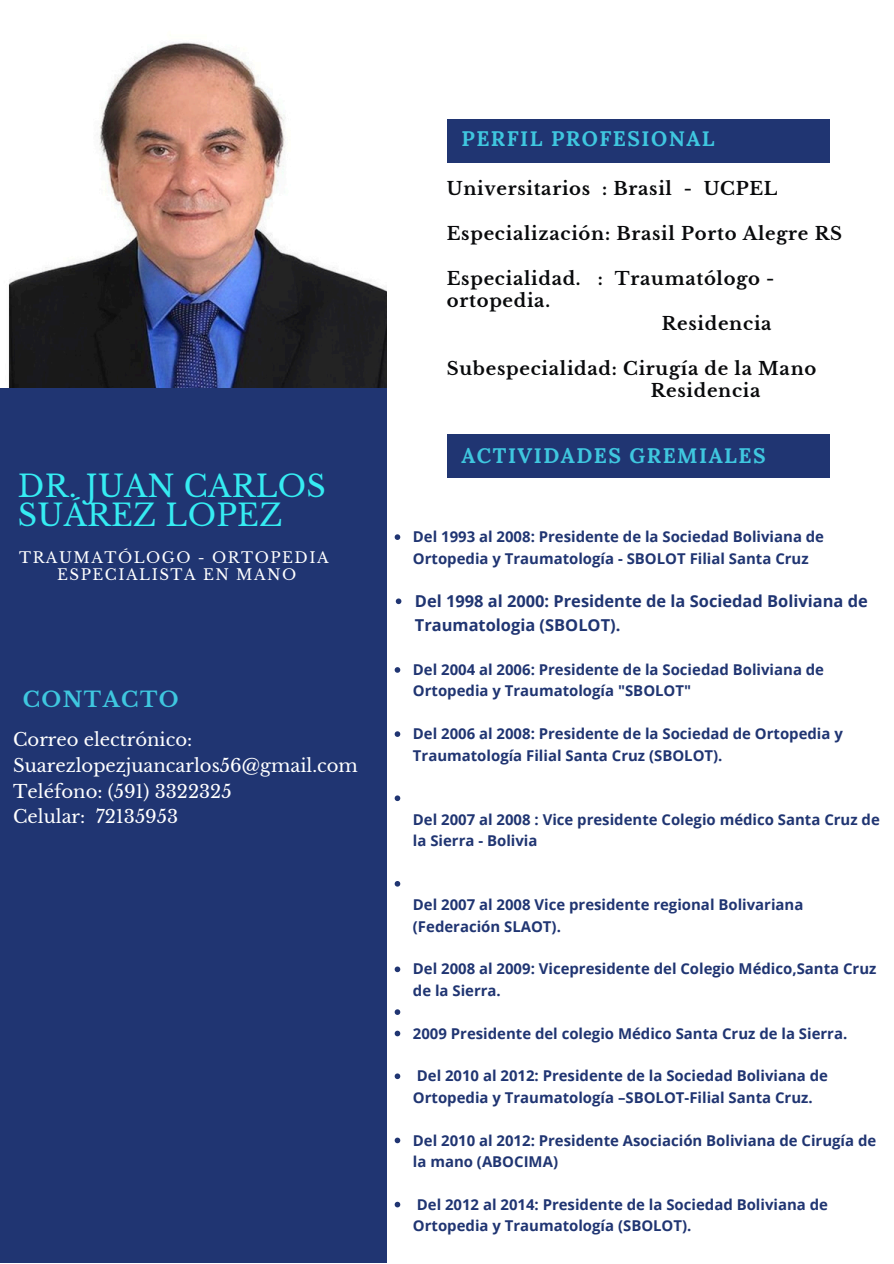
<style>
.page{position:relative;width:894px;height:1264px;background:#fff}
.page>*{position:absolute;margin:0;border:0;box-sizing:border-box;transform-origin:0 0}
.t1{font:30px/29.2px "Libre Baskerville";letter-spacing:.01em;color:#36ecf2}
.t2{font:700 21px "Lora";letter-spacing:.07em;color:#3fc7df}
.t3{font:700 21px "Libre Baskerville";letter-spacing:.07em;color:#3fc7df}
.t4{font:700 18px/22.5px "Libre Baskerville";letter-spacing:.04em;color:#090a0c}
.t5{font:18px/25.8px "Libre Baskerville";color:#fff}
.t6{font:700 16.5px/23.7px "Open Sans";color:#203572}
.t7{font:15px/16.8px "Libre Baskerville";letter-spacing:.1em;color:#fff;text-align:center}
.t8{font:700 14.85px/21.3px "Open Sans";color:#203572}
</style>
<div class="page">
<div style="left:0;top:387px;width:386px;height:875px;background:#203572"></div>
<img style="left:8px;top:42px;width:378px;height:345px">
<div style="left:446px;top:119px;width:383px;height:43px;background:#203572"></div>
<div style="left:446px;top:434px;width:383px;height:44px;background:#203572"></div>
<svg style="left:394px;top:534px;width:6px;height:6px"></svg>
<svg style="left:395px;top:598px;width:6px;height:6px"></svg>
<svg style="left:394px;top:667px;width:6px;height:5px"></svg>
<svg style="left:394px;top:731px;width:6px;height:6px"></svg>
<svg style="left:394px;top:795px;width:6px;height:6px"></svg>
<svg style="left:394px;top:881px;width:6px;height:5px"></svg>
<svg style="left:394px;top:966px;width:6px;height:6px"></svg>
<svg style="left:394px;top:1009px;width:6px;height:5px"></svg>
<svg style="left:394px;top:1030px;width:6px;height:6px"></svg>
<svg style="left:394px;top:1073px;width:6px;height:6px"></svg>
<svg style="left:394px;top:1137px;width:6px;height:6px"></svg>
<svg style="left:394px;top:1201px;width:6px;height:6px"></svg>
<h4 class="t1" style="left:18px;top:472px;width:309px">DR. JUAN CARLOS<br>SUÁREZ LOPEZ</h4>
<p class="t7" style="left:19px;top:549px;width:311px">TRAUMATÓLOGO - ORTOPEDIA<br>ESPECIALISTA EN MANO</p>
<p class="t3" style="left:23px;top:687px;width:157px">CONTACTO</p>
<h1 class="t5" style="left:13px;top:726px;width:346px">Correo electrónico:<br>Suarezlopezjuancarlos56@gmail.com</h1>
<h5 class="t5" style="left:13px;top:778px;width:220px">Teléfono: (591) 3322325</h5>
<h2 class="t5" style="left:13px;top:804px;width:166px">Celular: 72135953</h2>
<h2 class="t2" style="left:461px;top:125px;width:254px">PERFIL PROFESIONAL</h2>
<h3 class="t4" style="left:446px;top:177px;width:332px">Universitarios : Brasil - UCPEL</h3>
<h3 class="t4" style="left:446px;top:222px;width:396px">Especialización: Brasil Porto Alegre RS</h3>
<h3 class="t4" style="left:446px;top:267px;width:329px">Especialidad. : Traumatólogo -</h3>
<h3 class="t4" style="left:446px;top:290px;width:105px">ortopedia.</h3>
<h3 class="t4" style="left:661px;top:312px;width:111px">Residencia</h3>
<h2 class="t4" style="left:650px;top:357px;width:167px;text-indent:-204px">Subespecialidad: Cirugía de la Mano<br>Residencia</h2>
<h3 class="t2" style="left:461px;top:442px;width:305px">ACTIVIDADES GREMIALES</h3>
<p class="t8" style="left:413px;top:526px;width:412px">Del 1993 al 2008: Presidente de la Sociedad Boliviana de<br>Ortopedia y Traumatología - SBOLOT Filial Santa Cruz</p>
<p class="t6" style="left:415px;top:589px;width:454px">Del 1998 al 2000: Presidente de la Sociedad Boliviana de<br>Traumatologia (SBOLOT).</p>
<p class="t8" style="left:413px;top:658px;width:412px">Del 2004 al 2006: Presidente de la Sociedad Boliviana de<br>Ortopedia y Traumatología "SBOLOT"</p>
<p class="t8" style="left:413px;top:722px;width:431px">Del 2006 al 2008: Presidente de la Sociedad de Ortopedia y<br>Traumatología Filial Santa Cruz (SBOLOT).</p>
<p class="t8" style="left:413px;top:808px;width:468px">Del 2007 al 2008 : Vice presidente Colegio médico Santa Cruz de la Sierra - Bolivia</p>
<p class="t8" style="left:413px;top:893px;width:392px">Del 2007 al 2008 Vice presidente regional Bolivariana (Federación SLAOT).</p>
<p class="t8" style="left:413px;top:958px;width:465px">Del 2008 al 2009: Vicepresidente del Colegio Médico,Santa Cruz de la Sierra.</p>
<p class="t8" style="left:413px;top:1022px;width:436px">2009 Presidente del colegio Médico Santa Cruz de la Sierra.</p>
<p class="t8" style="left:413px;top:1064px;width:416px">Del 2010 al 2012: Presidente de la Sociedad Boliviana de<br>Ortopedia y Traumatología –SBOLOT-Filial Santa Cruz.</p>
<p class="t8" style="left:413px;top:1129px;width:464px">Del 2010 al 2012: Presidente Asociación Boliviana de Cirugía de la mano (ABOCIMA)</p>
<p class="t8" style="left:413px;top:1193px;width:416px">Del 2012 al 2014: Presidente de la Sociedad Boliviana de<br>Ortopedia y Traumatología (SBOLOT).</p>
</div>
